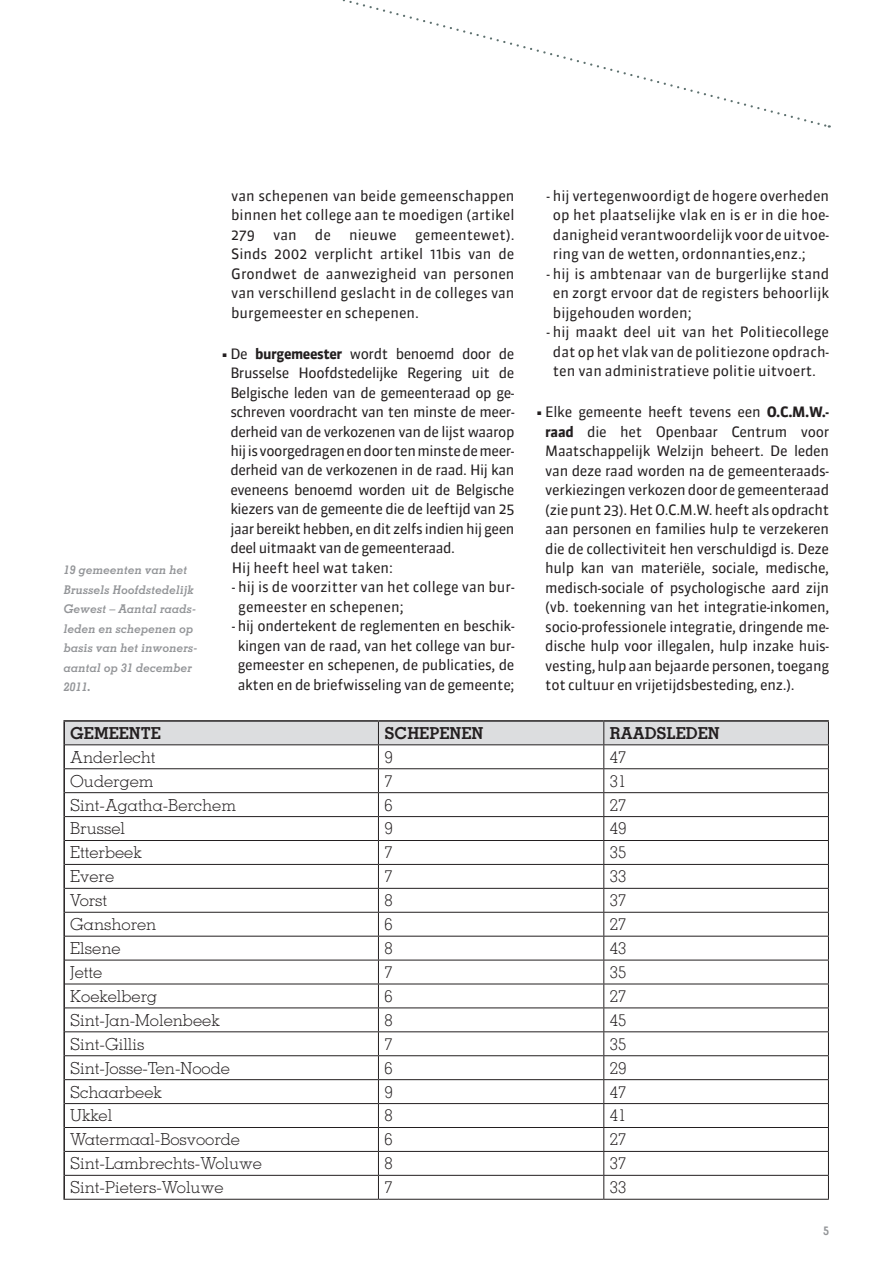
<style>
.page{position:relative;width:893px;height:1263px;background:#fff}
.page>*{position:absolute;margin:0;border:0;box-sizing:border-box;transform-origin:0 0}
.t1{font:300 16.5px "Memphis LT Std";color:#231f20}
.t2{font:700 16.5px "Memphis LT Std";color:#231f20}
.t3{font:14.25px/19.5px "Sanuk";letter-spacing:-.02em;color:#231f20;text-align:justify}
.t4{font:14.25px/19.5px "Sanuk";color:#231f20;text-align:center}
.t5{font:italic 700 12px/19.5px "Memphis LT Std";color:#939598}
.t6{font:700 12px "Memphis LT Std";color:#939598}
.s1{font-weight:700}
</style>
<div class="page">
<svg style="left:342px;top:0;width:486px;height:127px"></svg>
<hr style="left:63px;top:720px;width:315px;height:2px;background:#231f20">
<hr style="left:63px;top:722px;width:2px;height:23px;background:#231f20">
<hr style="left:378px;top:720px;width:226px;height:2px;background:#231f20">
<hr style="left:604px;top:720px;width:225px;height:2px;background:#231f20">
<hr style="left:63px;top:745px;width:2px;height:24px;background:#231f20">
<hr style="left:63px;top:769px;width:2px;height:24px;background:#231f20">
<hr style="left:63px;top:793px;width:2px;height:23px;background:#231f20">
<hr style="left:63px;top:816px;width:2px;height:24px;background:#231f20">
<hr style="left:63px;top:840px;width:2px;height:24px;background:#231f20">
<hr style="left:63px;top:864px;width:2px;height:24px;background:#231f20">
<hr style="left:63px;top:888px;width:2px;height:24px;background:#231f20">
<hr style="left:63px;top:912px;width:2px;height:24px;background:#231f20">
<hr style="left:63px;top:936px;width:2px;height:24px;background:#231f20">
<hr style="left:63px;top:960px;width:2px;height:24px;background:#231f20">
<hr style="left:63px;top:984px;width:2px;height:24px;background:#231f20">
<hr style="left:63px;top:1008px;width:2px;height:24px;background:#231f20">
<hr style="left:63px;top:1032px;width:2px;height:24px;background:#231f20">
<hr style="left:63px;top:1056px;width:2px;height:24px;background:#231f20">
<hr style="left:63px;top:1080px;width:2px;height:23px;background:#231f20">
<hr style="left:63px;top:1103px;width:2px;height:24px;background:#231f20">
<hr style="left:63px;top:1127px;width:2px;height:24px;background:#231f20">
<hr style="left:63px;top:1151px;width:2px;height:24px;background:#231f20">
<hr style="left:63px;top:1175px;width:2px;height:24px;background:#231f20">
<svg style="left:64px;top:721px;width:765px;height:478px"></svg>
<hr style="left:63px;top:1199px;width:315px;height:1px;background:#231f20">
<hr style="left:378px;top:1199px;width:226px;height:1px;background:#231f20">
<hr style="left:604px;top:1199px;width:225px;height:1px;background:#231f20">
<p class="t5" style="left:64px;top:560px;width:135px">19 gemeenten van het<br>Brussels Hoofdstedelijk<br>Gewest – Aantal raads&shy;leden en schepenen op basis van het inwoners&shy;aantal op 31 december<br>2011.</p>
<p class="t3" style="left:231px;top:186px;width:285px">van schepenen van beide gemeenschappen binnen het college aan te moedigen (artikel 279</p>
<p class="t3" style="left:273px;top:225px;width:25px">van</p>
<p class="t3" style="left:315px;top:225px;width:18px">de</p>
<p class="t3" style="left:349px;top:225px;width:49px">nieuwe</p>
<p class="t3" style="left:231px;top:225px;width:285px;text-indent:184px">gemeentewet).<br>Sinds 2002 verplicht artikel 11bis van de Grondwet de aanwezigheid van personen van verschillend geslacht in de colleges van burgemeester en schepenen.</p>
<p class="t3" style="left:230px;top:344px;width:286px;text-align:left;text-indent:-9px">• De <span class="s1">burgemeester</span> wordt benoemd door de Brusselse Hoofdstedelijke Regering uit de Belgische leden van de gemeenteraad op ge&shy;schreven voordracht van ten minste de meer&shy;derheid van de verkozenen van de lijst waarop hij is voorgedragen en door ten minste de meer&shy;derheid van de verkozenen in de raad. Hij kan eveneens benoemd worden uit de Belgische kiezers van de gemeente die de leeftijd van 25 jaar bereikt hebben, en dit zelfs indien hij geen deel uitmaakt van de gemeenteraad.<br>Hij heeft heel wat taken:</p>
<p class="t4" style="left:238px;top:577px;width:278px;text-align:left;text-indent:-6px">- hij is de voorzitter van het college van bur&shy;gemeester en schepenen;</p>
<p class="t3" style="left:232px;top:616px;width:284px;text-align:center">- hij ondertekent de reglementen en beschik&shy;kingen van de raad, van het college van bur&shy;gemeester en schepenen, de publicaties, de akten en de briefwisseling van de gemeente;</p>
<p class="t3" style="left:553px;top:186px;width:278px;text-indent:-6px">- hij vertegenwoordigt de hogere overheden op het plaatselijke vlak en is er in die hoe&shy;danigheid verantwoordelijk voor de uitvoe&shy;ring van de wetten, ordonnanties,enz.;</p>
<p class="t3" style="left:553px;top:264px;width:278px;text-indent:-6px">- hij is ambtenaar van de burgerlijke stand en zorgt ervoor dat de registers behoorlijk bijgehouden worden;</p>
<p class="t4" style="left:546px;top:322px;width:284px">- hij maakt deel uit van het Politiecollege dat op het vlak van de politiezone opdrach&shy;ten van administratieve politie uitvoert.</p>
<p class="t3" style="left:545px;top:402px;width:285px;text-indent:-9px">• Elke gemeente heeft tevens een <span class="s1">O.C.M.W.- raad</span> die het Openbaar Centrum voor Maatschappelijk Welzijn beheert. De leden van deze raad worden na de gemeenteraads&shy;verkiezingen verkozen door de gemeenteraad (zie punt 23). Het O.C.M.W. heeft als opdracht aan personen en families hulp te verzekeren die de collectiviteit hen verschuldigd is. Deze hulp kan van materiële, sociale, medische, medisch-sociale of psychologische aard zijn (vb. toekenning van het integratie-inkomen, socio-professionele integratie, dringende me&shy;dische hulp voor illegalen, hulp inzake huis&shy;vesting, hulp aan bejaarde personen, toegang tot cultuur en vrijetijdsbesteding, enz.).</p>
<p class="t2" style="left:70px;top:723px;width:92px">GEMEENTE</p>
<p class="t2" style="left:384px;top:723px;width:100px">SCHEPENEN</p>
<p class="t2" style="left:610px;top:723px;width:111px">RAADSLEDEN</p>
<p class="t1" style="left:70px;top:747px;width:87px">Anderlecht</p>
<p class="t1" style="left:384px;top:747px;width:10px">9</p>
<p class="t1" style="left:610px;top:747px;width:18px">47</p>
<p class="t1" style="left:70px;top:771px;width:85px">Oudergem</p>
<p class="t1" style="left:384px;top:771px;width:10px">7</p>
<p class="t1" style="left:610px;top:771px;width:18px">31</p>
<p class="t1" style="left:70px;top:795px;width:167px">Sint-Agatha-Berchem</p>
<p class="t1" style="left:384px;top:795px;width:10px">6</p>
<p class="t1" style="left:610px;top:795px;width:18px">27</p>
<p class="t1" style="left:70px;top:818px;width:56px">Brussel</p>
<p class="t1" style="left:384px;top:818px;width:10px">9</p>
<p class="t1" style="left:610px;top:818px;width:18px">49</p>
<p class="t1" style="left:70px;top:842px;width:73px">Etterbeek</p>
<p class="t1" style="left:384px;top:842px;width:10px">7</p>
<p class="t1" style="left:610px;top:842px;width:18px">35</p>
<p class="t1" style="left:70px;top:866px;width:46px">Evere</p>
<p class="t1" style="left:384px;top:866px;width:10px">7</p>
<p class="t1" style="left:610px;top:866px;width:18px">33</p>
<p class="t1" style="left:70px;top:890px;width:38px">Vorst</p>
<p class="t1" style="left:384px;top:890px;width:10px">8</p>
<p class="t1" style="left:610px;top:890px;width:18px">37</p>
<p class="t1" style="left:70px;top:914px;width:88px">Ganshoren</p>
<p class="t1" style="left:384px;top:914px;width:10px">6</p>
<p class="t1" style="left:610px;top:914px;width:18px">27</p>
<p class="t1" style="left:70px;top:938px;width:52px">Elsene</p>
<p class="t1" style="left:384px;top:938px;width:10px">8</p>
<p class="t1" style="left:610px;top:938px;width:18px">43</p>
<p class="t1" style="left:70px;top:962px;width:34px">Jette</p>
<p class="t1" style="left:384px;top:962px;width:10px">7</p>
<p class="t1" style="left:610px;top:962px;width:18px">35</p>
<p class="t1" style="left:70px;top:986px;width:89px">Koekelberg</p>
<p class="t1" style="left:384px;top:986px;width:10px">6</p>
<p class="t1" style="left:610px;top:986px;width:18px">27</p>
<p class="t1" style="left:70px;top:1010px;width:151px">Sint-Jan-Molenbeek</p>
<p class="t1" style="left:384px;top:1010px;width:10px">8</p>
<p class="t1" style="left:610px;top:1010px;width:18px">45</p>
<p class="t1" style="left:70px;top:1034px;width:76px">Sint-Gillis</p>
<p class="t1" style="left:384px;top:1034px;width:10px">7</p>
<p class="t1" style="left:610px;top:1034px;width:18px">35</p>
<p class="t1" style="left:70px;top:1058px;width:161px">Sint-Josse-Ten-Noode</p>
<p class="t1" style="left:384px;top:1058px;width:10px">6</p>
<p class="t1" style="left:610px;top:1058px;width:18px">29</p>
<p class="t1" style="left:70px;top:1081px;width:93px">Schaarbeek</p>
<p class="t1" style="left:384px;top:1081px;width:10px">9</p>
<p class="t1" style="left:610px;top:1081px;width:18px">47</p>
<p class="t1" style="left:70px;top:1105px;width:44px">Ukkel</p>
<p class="t1" style="left:384px;top:1105px;width:10px">8</p>
<p class="t1" style="left:610px;top:1105px;width:18px">41</p>
<p class="t1" style="left:70px;top:1129px;width:171px">Watermaal-Bosvoorde</p>
<p class="t1" style="left:384px;top:1129px;width:10px">6</p>
<p class="t1" style="left:610px;top:1129px;width:18px">27</p>
<p class="t1" style="left:70px;top:1153px;width:193px">Sint-Lambrechts-Woluwe</p>
<p class="t1" style="left:384px;top:1153px;width:10px">8</p>
<p class="t1" style="left:610px;top:1153px;width:18px">37</p>
<p class="t1" style="left:70px;top:1177px;width:155px">Sint-Pieters-Woluwe</p>
<p class="t1" style="left:384px;top:1177px;width:10px">7</p>
<p class="t1" style="left:610px;top:1177px;width:18px">33</p>
<p class="t6" style="left:823px;top:1223px;width:7px">5</p>
</div>
